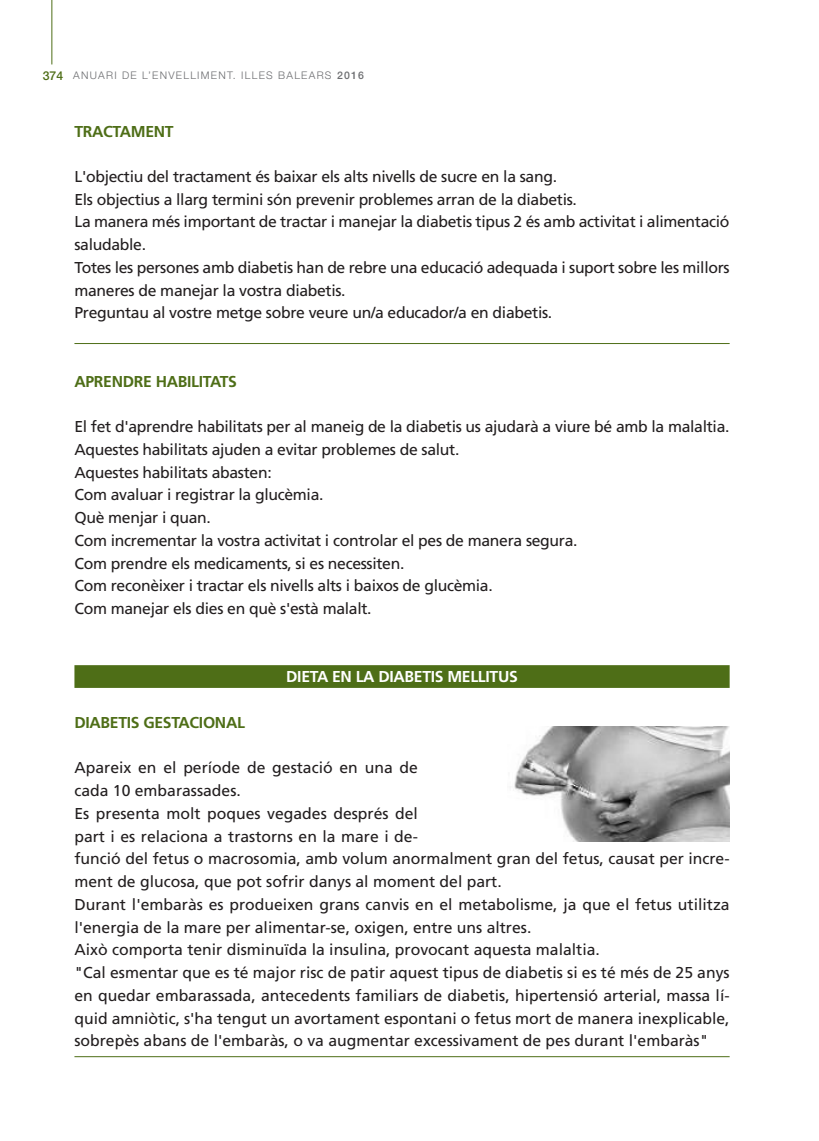
<style>
.page{position:relative;width:819px;height:1141px;background:#fff}
.page>*{position:absolute;margin:0;border:0;box-sizing:border-box;transform-origin:0 0}
.t1{font:15.75px/22.8px "Frutiger LT Std";letter-spacing:-.02em;color:#231f20}
.t2{font:15.75px/22.8px "Frutiger LT Std";color:#231f20}
.t3{font:700 15.75px "Frutiger LT Std";letter-spacing:-.02em;color:#4e6e17}
.t4{font:700 15.75px "Frutiger LT Std";letter-spacing:-.02em;color:#fff}
.t5{font:300 10.5px "Helvetica Neue LT Std";letter-spacing:.12em;color:#6c6d70}
.s1{font-weight:500;font-size:12.25px;color:#4e6e17}
.s2{font-weight:500}
</style>
<div class="page">
<hr style="left:52px;top:0;width:1px;height:64px;background:#4e6e17">
<hr style="left:74px;top:343px;width:655px;height:1px;background:#4e6e17">
<div style="left:74px;top:665px;width:655px;height:23px;background:#4e6e17"></div>
<hr style="left:74px;top:1056px;width:655px;height:1px;background:#4e6e17">
<img style="left:514px;top:727px;width:215px;height:115px">
<p class="t5" style="left:43px;top:69px;width:323px"><span class="s1">374</span> ANUARI DE L’ENVELLIMENT. ILLES BALEARS <span class="s2">2016</span></p>
<p class="t3" style="left:74px;top:122px;width:101px">TRACTAMENT</p>
<p class="t1" style="left:74px;top:165px;width:656px">L'objectiu del tractament és baixar els alts nivells de sucre en la sang.<br>Els objectius a llarg termini són prevenir problemes arran de la diabetis.<br>La manera més important de tractar i manejar la diabetis tipus 2 és amb activitat i alimentació saludable.<br>Totes les persones amb diabetis han de rebre una educació adequada i suport sobre les millors maneres de manejar la vostra diabetis.<br>Preguntau al vostre metge sobre veure un/a educador/a en diabetis.</p>
<p class="t3" style="left:74px;top:372px;width:164px">APRENDRE HABILITATS</p>
<p class="t1" style="left:74px;top:415px;width:656px">El fet d'aprendre habilitats per al maneig de la diabetis us ajudarà a viure bé amb la malaltia.<br>Aquestes habilitats ajuden a evitar problemes de salut.<br>Aquestes habilitats abasten:<br>Com avaluar i registrar la glucèmia.<br>Què menjar i quan.<br>Com incrementar la vostra activitat i controlar el pes de manera segura.<br>Com prendre els medicaments, si es necessiten.<br>Com reconèixer i tractar els nivells alts i baixos de glucèmia.<br>Com manejar els dies en què s'està malalt.</p>
<p class="t4" style="left:286px;top:668px;width:233px">DIETA EN LA DIABETIS MELLITUS</p>
<p class="t3" style="left:74px;top:713px;width:172px">DIABETIS GESTACIONAL</p>
<p class="t2" style="left:74px;top:757px;width:656px">Apareix en el període de gestació en una de<br>cada 10 embarassades.<br>Es presenta molt poques vegades després del<br>part i es relaciona a trastorns en la mare i de-<br>funció del fetus o macrosomia, amb volum anormalment gran del fetus, causat per incre&shy;ment de glucosa, que pot sofrir danys al moment del part.<br>Durant l'embaràs es produeixen grans canvis en el metabolisme, ja que el fetus utilitza l'energia de la mare per alimentar-se, oxigen, entre uns altres.<br>Això comporta tenir disminuïda la insulina, provocant aquesta malaltia.<br>"Cal esmentar que es té major risc de patir aquest tipus de diabetis si es té més de 25 anys en quedar embarassada, antecedents familiars de diabetis, hipertensió arterial, massa lí&shy;quid amniòtic, s'ha tengut un avortament espontani o fetus mort de manera inexplicable, sobrepès abans de l'embaràs, o va augmentar excessivament de pes durant l'embaràs"</p>
</div>
